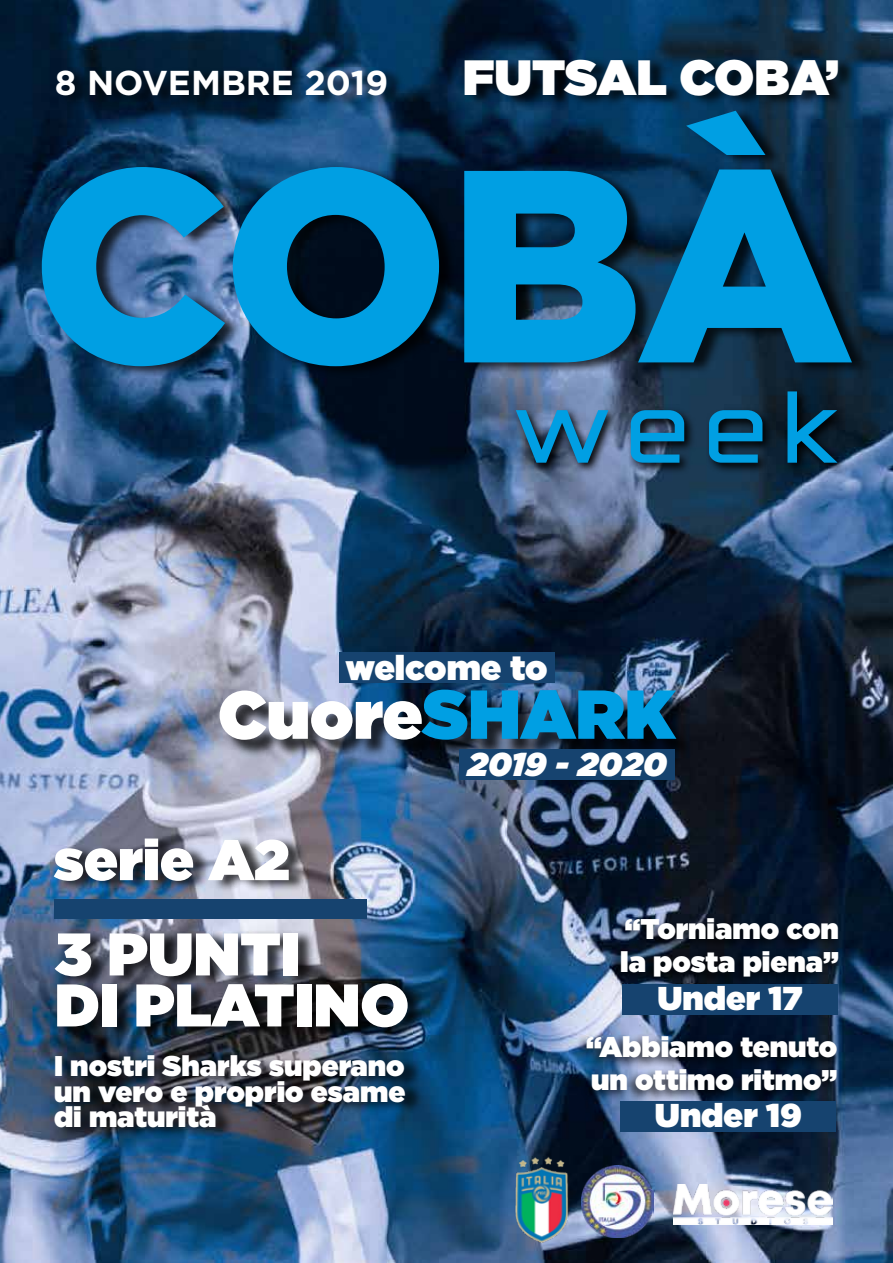
<style>
.page{position:relative;width:893px;height:1263px;background:#fff}
.page>*{position:absolute;margin:0;border:0;box-sizing:border-box;transform-origin:0 0}
.t1{font:900 273.6px "Gotham";color:#009fe3}
.t2{font:120.6px "Formation Sans";color:#009fe3}
.t3{font:900 67.5px "Gotham";letter-spacing:-.005em;color:#fff}
.t4{font:900 60px/51px "Gotham";color:#fff}
.t5{font:900 57px "Gotham";color:#fff}
.t6{font:900 49.5px "Gotham";color:#fff}
.t7{font:700 34.5px "Gotham";color:#fff}
.t8{font:900 34.5px "Gotham";color:#fff}
.t9{font:900 33px "Gotham";color:#fff}
.t10{font:italic 900 33px "Gotham";color:#fff}
.t11{font:900 28.5px/25.5px "Gotham";color:#fff}
.s1{font-size:69px;color:#009fe3}
</style>
<div class="page">
<img style="left:0;top:0;width:893px;height:1263px">
<div style="left:44px;top:107px;width:826px;height:272px;background:#000;opacity:.75"></div>
<svg style="left:513px;top:388px;width:336px;height:87px;background:#2b3c51"></svg>
<div style="left:60px;top:56px;width:797px;height:52px;background:#000;opacity:.75"></div>
<div style="left:222px;top:692px;width:472px;height:66px;background:#000;opacity:.75"></div>
<div style="left:339px;top:652px;width:215px;height:31px;background:#16436f"></div>
<div style="left:459px;top:749px;width:216px;height:31px;background:#16436f"></div>
<div style="left:57px;top:834px;width:250px;height:59px;background:#000;opacity:.75"></div>
<div style="left:55px;top:899px;width:312px;height:19px;background:#16436f"></div>
<div style="left:58px;top:929px;width:368px;height:111px;background:#000;opacity:.75"></div>
<div style="left:57px;top:1051px;width:366px;height:89px;background:#000;opacity:.75"></div>
<div style="left:609px;top:915px;width:233px;height:74px;background:#000;opacity:.75"></div>
<img style="left:504px;top:1150px;width:72px;height:96px">
<img style="left:582px;top:1165px;width:72px;height:72px">
<div style="left:622px;top:984px;width:216px;height:30px;background:#16436f"></div>
<div style="left:574px;top:1032px;width:267px;height:70px;background:#000;opacity:.75"></div>
<div style="left:620px;top:1101px;width:216px;height:31px;background:#16436f"></div>
<img style="left:674px;top:1185px;width:159px;height:39px">
<p class="t7" style="left:55px;top:60px;width:335px">8 NOVEMBRE 2019</p>
<h3 class="t6" style="left:463px;top:42px;width:378px">FUTSAL COBA’</h3>
<h1 class="t1" style="left:31px;top:77px;width:824px">COBÀ</h1>
<h2 class="t2" style="left:514px;top:350px;width:327px">week</h2>
<p class="t8" style="left:345px;top:643px;width:203px">welcome to</p>
<h3 class="t3" style="left:218px;top:666px;width:458px">Cuore<span class="s1">SHARK</span></h3>
<h3 class="t5" style="left:54px;top:819px;width:237px">serie A2</h3>
<h3 class="t4" style="left:55px;top:928px;width:356px">3 PUNTI<br>DI PLATINO</h3>
<p class="t11" style="left:54px;top:1053px;width:353px;text-align:justify">I nostri Sharks superano un vero e proprio esame di maturità</p>
<p class="t10" style="left:467px;top:740px;width:202px">2019 - 2020</p>
<p class="t11" style="left:620px;top:912px;width:220px;line-height:33px">“Torniamo con la posta piena”</p>
<p class="t9" style="left:657px;top:975px;width:147px">Under 17</p>
<p class="t11" style="left:586px;top:1029px;width:253px;line-height:33px">“Abbiamo tenuto un ottimo ritmo”</p>
<p class="t9" style="left:655px;top:1092px;width:148px">Under 19</p>
</div>
